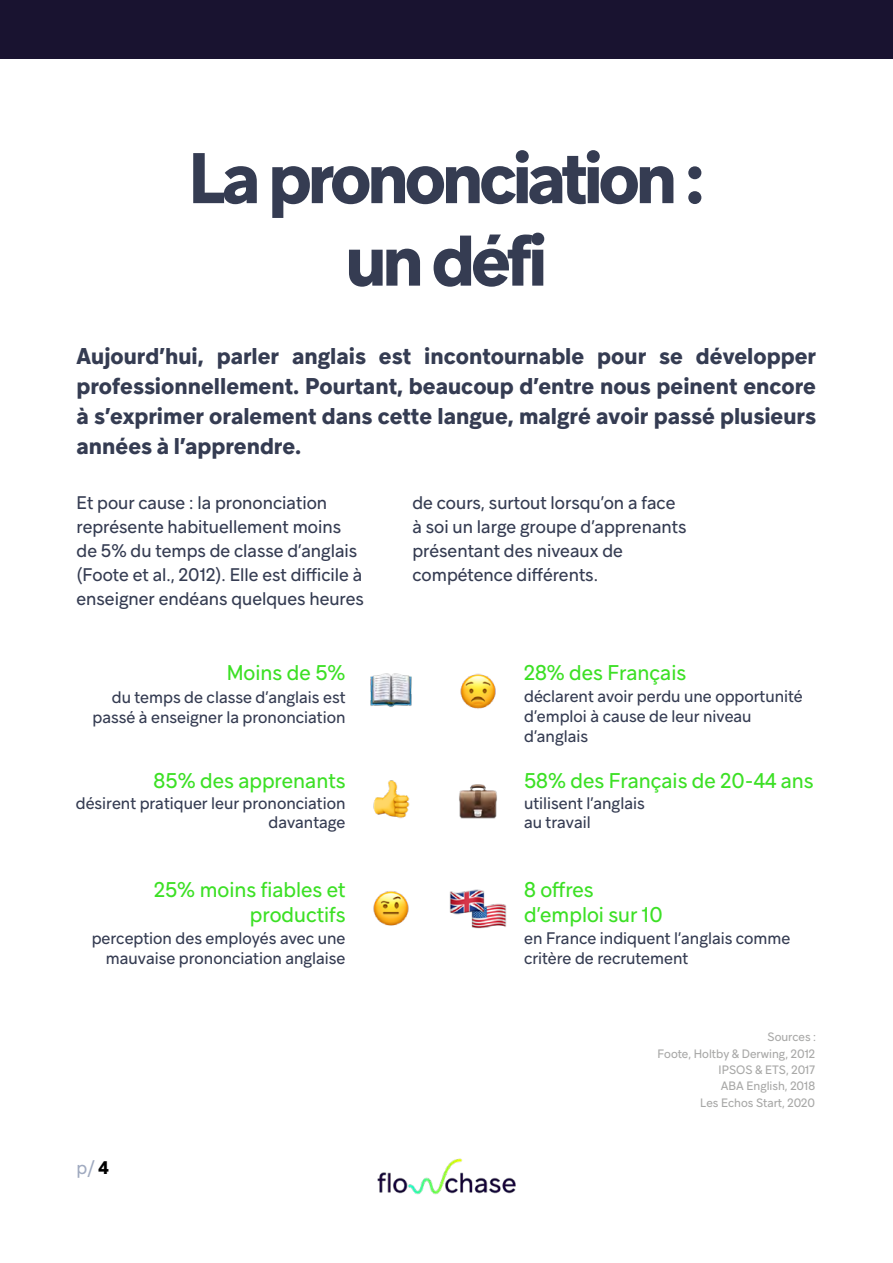
<style>
.page{position:relative;width:893px;height:1263px;background:#fff}
.page>*{position:absolute;margin:0;border:0;box-sizing:border-box;transform-origin:0 0}
.t1{font:700 70.5px/82.5px "Guillon";letter-spacing:-.06em;color:#353c52;text-align:center}
.t2{font:700 22.5px/30px "Guillon";color:#353c52;text-align:justify}
.t3{font:21px/25.2px "Guillon";color:#3ce025;text-align:right}
.t4{font:18px/24px "Guillon";color:#353c52}
.t5{font:18px "Guillon";color:#a0aac0}
.t6{font:16.5px/19.8px "Guillon";color:#353c52;text-align:right}
.t7{font:12px/16.5px "Guillon";color:#a8a8a7;text-align:right}
.s1{font-weight:700;color:#000}
</style>
<div class="page">
<div style="left:1px;top:1px;width:892px;height:58px;background:#191330"></div>
<img style="left:370px;top:673px;width:42px;height:34px">
<img style="left:373px;top:780px;width:37px;height:39px">
<img style="left:373px;top:891px;width:36px;height:35px">
<img style="left:460px;top:673px;width:36px;height:36px">
<img style="left:459px;top:784px;width:38px;height:35px">
<img style="left:449px;top:889px;width:58px;height:40px">
<img style="left:377px;top:1158px;width:139px;height:37px">
<h1 class="t1" style="left:188px;top:135px;width:518px">La prononciation : un défi</h1>
<h2 class="t2" style="left:77px;top:341px;width:741px">Aujourd’hui, parler anglais est incontournable pour se développer professionnellement. Pourtant, beaucoup d’entre nous peinent encore à s’exprimer oralement dans cette langue, malgré avoir passé plusieurs années à l’apprendre.</h2>
<p class="t4" style="left:77px;top:491px;width:289px">Et pour cause : la prononciation représente habituellement moins de 5% du temps de classe d’anglais (Foote et al., 2012). Elle est difficile à enseigner endéans quelques heures</p>
<p class="t4" style="left:412px;top:491px;width:275px">de cours, surtout lorsqu’on a face à soi un large groupe d’apprenants présentant des niveaux de compétence différents.</p>
<p class="t3" style="left:227px;top:659px;width:120px">Moins de 5%</p>
<p class="t3" style="left:524px;top:659px;width:164px">28% des Français</p>
<p class="t6" style="left:92px;top:687px;width:255px">du temps de classe d’anglais est passé à enseigner la prononciation</p>
<p class="t6" style="left:524px;top:686px;width:280px;text-align:left">déclarent avoir perdu une opportunité d’emploi à cause de leur niveau d’anglais</p>
<p class="t3" style="left:154px;top:768px;width:193px">85% des apprenants</p>
<p class="t3" style="left:524px;top:768px;width:291px">58% des Français de 20-44 ans</p>
<p class="t6" style="left:76px;top:792px;width:271px">désirent pratiquer leur prononciation davantage</p>
<p class="t6" style="left:524px;top:792px;width:122px;text-align:left">utilisent l’anglais au travail</p>
<p class="t3" style="left:154px;top:876px;width:193px">25% moins fiables et productifs</p>
<p class="t3" style="left:524px;top:876px;width:140px;text-align:left">8 offres d’emploi sur 10</p>
<p class="t6" style="left:92px;top:928px;width:255px">perception des employés avec une mauvaise prononciation anglaise</p>
<p class="t6" style="left:524px;top:928px;width:268px;text-align:left">en France indiquent l’anglais comme critère de recrutement</p>
<p class="t7" style="left:767px;top:1028px;width:50px">Sources :</p>
<p class="t7" style="left:700px;top:1061px;width:116px">IPSOS &amp; ETS, 2017<br>ABA English, 2018<br>Les Echos Start, 2020</p>
<p class="t7" style="left:658px;top:1045px;width:159px">Foote, Holtby &amp; Derwing, 2012</p>
<p class="t5" style="left:77px;top:1156px;width:34px">p/ <span class="s1">4</span></p>
</div>
